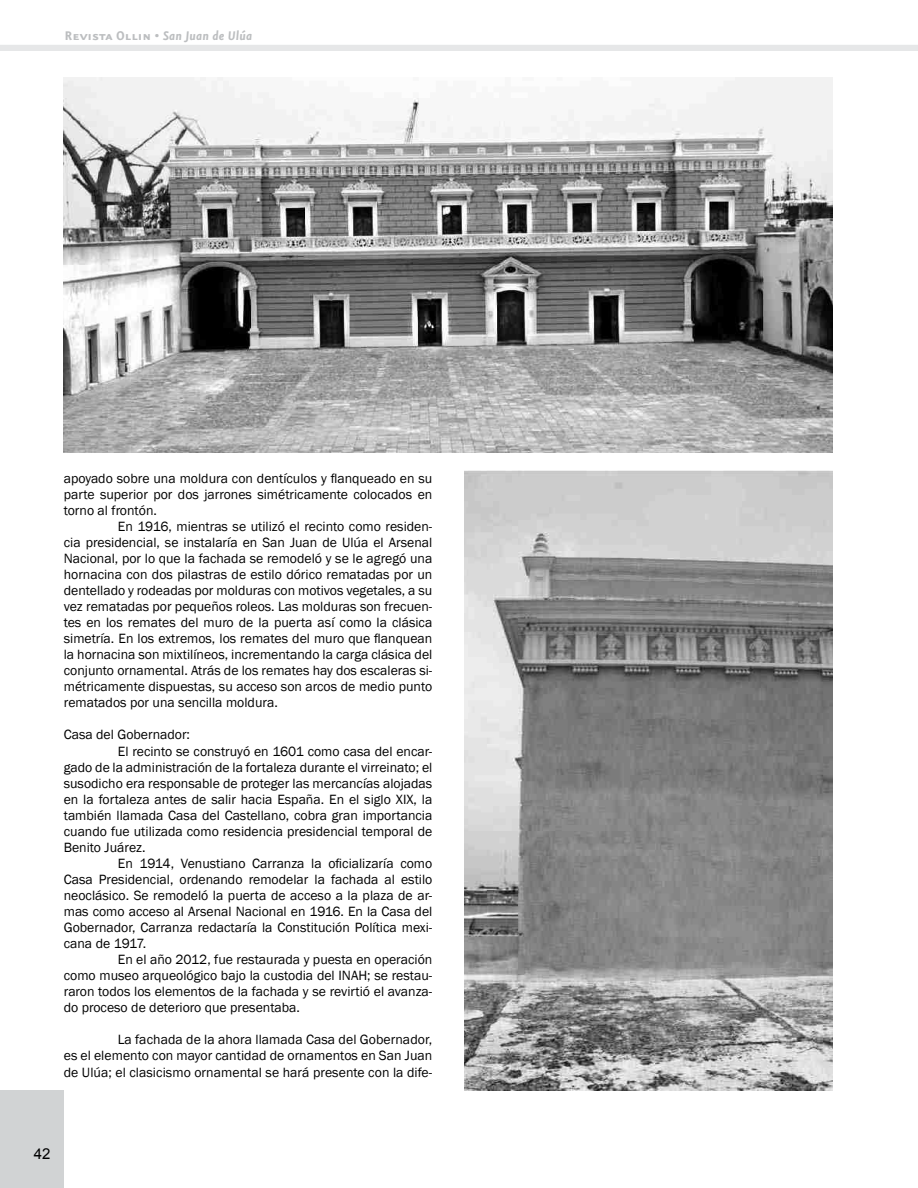
<style>
.page{position:relative;width:918px;height:1188px;background:#fff}
.page>*{position:absolute;margin:0;border:0;box-sizing:border-box;transform-origin:0 0}
.t1{font:15px "Eureka Sans Bold Caps";color:#bcbec0}
.t2{font:15px "Arial";color:#000}
.t3{font:13.8px/16px "Franklin Gothic Book 2";color:#000;text-align:justify}
.t4{font:13.8px "Franklin Gothic";color:#000}
.s1{font-family:"Eureka Sans";font-weight:700;font-style:italic}
.s2{font-family:"Franklin Gothic Book 2"}
</style>
<div class="page">
<div style="left:0;top:1090px;width:64px;height:98px;background:#d1d3d4"></div>
<div style="left:0;top:45px;width:918px;height:6px;background:#e6e7e8"></div>
<img style="left:64px;top:77px;width:769px;height:375px">
<img style="left:464px;top:471px;width:369px;height:619px">
<p class="t1" style="left:64px;top:28px;width:189px">Revista Ollin • <span class="s1">San Juan de Ulúa</span></p>
<p class="t4" style="left:64px;top:470px;width:370px">apoyado sobre una moldura con dentículos y flanqueado en su</p>
<p class="t3" style="left:64px;top:486px;width:370px">parte superior por dos jarrones simétricamente colocados en torno al frontón.</p>
<p class="t3" style="left:64px;top:519px;width:370px;text-indent:54px">En 1916, mientras se utilizó el recinto como residen&shy;cia presidencial, se instalaría en San Juan de Ulúa el Arsenal Nacional, por lo que la fachada se remodeló y se le agregó una hornacina con dos pilastras de estilo dórico rematadas por un dentellado y rodeadas por molduras con motivos vegetales, a su vez rematadas por pequeños roleos. Las molduras son frecuen&shy;tes en los remates del muro de la puerta así como la clásica</p>
<p class="t4" style="left:64px;top:630px;width:370px">simetría. En los extremos, los remates del muro que flanquean</p>
<p class="t3" style="left:64px;top:647px;width:370px">la hornacina son mixtilíneos, incrementando la carga clásica del conjunto ornamental. Atrás de los remates hay dos escaleras si&shy;métricamente dispuestas, su acceso son arcos de medio punto rematados por una sencilla moldura.</p>
<p class="t3" style="left:118px;top:727px;width:316px;text-indent:-54px">Casa del Gobernador:<br>El recinto se construyó en 1601 como casa del encar-</p>
<p class="t4" style="left:64px;top:758px;width:370px">gado de la administración de la fortaleza durante el virreinato; el</p>
<p class="t3" style="left:64px;top:775px;width:370px">susodicho era responsable de proteger las mercancías alojadas en la fortaleza antes de salir hacia España. En el siglo XIX, la también llamada Casa del Castellano, cobra gran importancia cuando fue utilizada como residencia presidencial temporal de Benito Juárez.</p>
<p class="t4" style="left:118px;top:855px;width:316px">En 1914, Venustiano Carranza la oficializaría como</p>
<p class="t3" style="left:64px;top:872px;width:370px">Casa Presidencial, ordenando remodelar la fachada al estilo neoclásico. Se remodeló la puerta de acceso a la plaza de ar&shy;mas como acceso al Arsenal Nacional en 1916. En la Casa del Gobernador, Carranza redactaría la Constitución Política mexi&shy;cana de 1917.</p>
<p class="t3" style="left:118px;top:952px;width:316px">En el año 2012, fue restaurada y puesta en operación</p>
<p class="t4" style="left:64px;top:967px;width:370px">como museo arqueológico bajo la custodia del INAH; se restau<span class="s2">-</span></p>
<p class="t3" style="left:64px;top:984px;width:370px">raron todos los elementos de la fachada y se revirtió el avanza&shy;do proceso de deterioro que presentaba.</p>
<p class="t3" style="left:64px;top:1032px;width:370px;text-align:right">La fachada de la ahora llamada Casa del Gobernador,<br>es el elemento con mayor cantidad de ornamentos en San Juan</p>
<p class="t4" style="left:64px;top:1063px;width:370px">de Ulúa; el clasicismo ornamental se hará presente con la dife<span class="s2">-</span></p>
<p class="t2" style="left:34px;top:1144px;width:18px">42</p>
</div>
